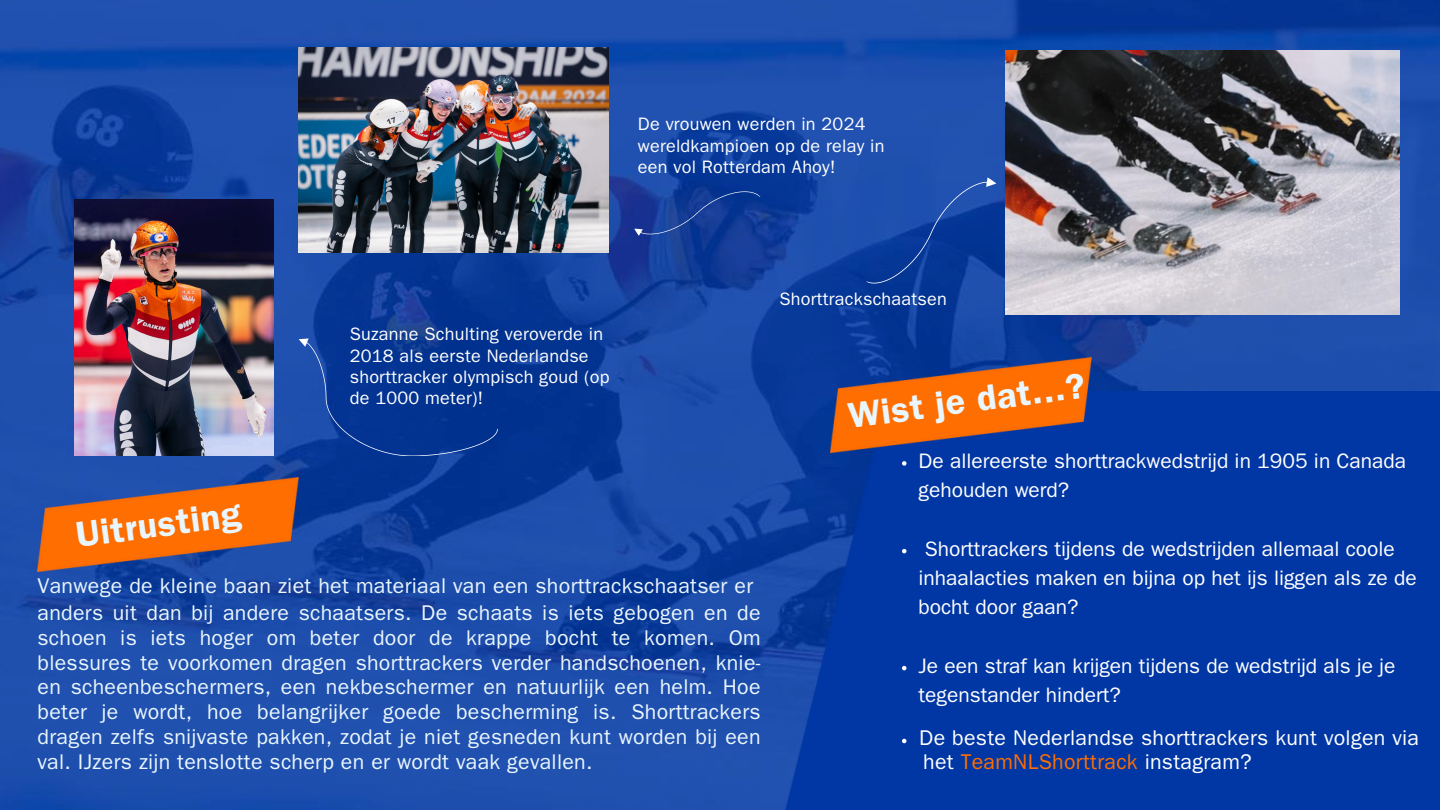
<style>
.page{position:relative;width:1440px;height:810px;background:#fff}
.page>*{position:absolute;margin:0;border:0;box-sizing:border-box;transform-origin:0 0}
.t1{font:600 36px "Franklin Gothic";color:#eaf6fe}
.t2{font:21.45px "ITC Franklin Gothic Std";letter-spacing:.015em;color:#eaf6fe}
.t3{font:21.45px "ITC Franklin Gothic Std";letter-spacing:.015em;color:#fff}
.t4{font:21.45px "ITC Franklin Gothic Std";letter-spacing:.015em;color:#ff6e00}
.t5{font:21.3px/24.8px "ITC Franklin Gothic Std";letter-spacing:.015em;color:#eaf6fe;text-align:justify}
.t6{font:21px/29.2px "ITC Franklin Gothic Std";color:#fff}
.t7{font:18px/21.3px "ITC Franklin Gothic Std";letter-spacing:.015em;color:#fff}
.s1{color:#fff}
</style>
<div class="page">
<img style="left:0;top:0;width:1440px;height:810px">
<svg style="left:299px;top:338px;width:199px;height:118px;background:#083895"></svg>
<img style="left:1005px;top:51px;width:394px;height:263px">
<img style="left:74px;top:199px;width:199px;height:257px">
<img style="left:299px;top:47px;width:309px;height:206px">
<svg style="left:634px;top:191px;width:127px;height:45px;background:#173e97"></svg>
<img style="left:769px;top:392px;width:671px;height:418px">
<svg style="left:902px;top:739px;width:4px;height:4px"></svg>
<svg style="left:902px;top:461px;width:4px;height:5px"></svg>
<svg style="left:902px;top:549px;width:4px;height:4px"></svg>
<svg style="left:902px;top:666px;width:4px;height:4px"></svg>
<img style="left:831px;top:358px;width:261px;height:94px">
<img style="left:38px;top:477px;width:261px;height:95px">
<svg style="left:866px;top:177px;width:131px;height:107px;background:#1445a3"></svg>
<p class="t7" style="left:638px;top:116px;width:248px">De vrouwen werden in 2024 wereldkampioen op de relay in een vol Rotterdam Ahoy!</p>
<p class="t1" style="left:75px;top:523px;width:167px;rotate:-8deg">Uitrusting</p>
<p class="t7" style="left:350px;top:326px;width:261px">Suzanne Schulting veroverde in<br>2018 als eerste Nederlandse shorttracker olympisch goud (op de 1000 meter)!</p>
<p class="t2" style="left:38px;top:578px;width:717px">Vanwege de kleine baan ziet het materiaal van een shorttrackschaatser er</p>
<p class="t5" style="left:38px;top:604px;width:725px">anders uit dan bij andere schaatsers. De schaats is iets gebogen en de schoen is iets hoger om beter door de krappe bocht te komen. Om blessures te voorkomen dragen shorttrackers verder handschoenen, knie&shy;en scheenbeschermers, een nekbeschermer en natuurlijk een helm. Hoe beter je wordt, hoe belangrijker goede bescherming is. Shorttrackers dragen zelfs snijvaste pakken, zodat je niet gesneden kunt worden bij een val. IJzers zijn tenslotte scherp en er wordt vaak gevallen.</p>
<p class="t7" style="left:779px;top:291px;width:169px">Shorttrackschaatsen</p>
<h1 class="t1" style="left:847px;top:405px;width:240px;rotate:-8deg">Wist je dat...?</h1>
<p class="t6" style="left:919px;top:449px;width:489px">De allereerste shorttrackwedstrijd in 1905 in Canada gehouden werd?</p>
<p class="t6" style="left:919px;top:537px;width:500px;text-indent:6px">Shorttrackers tijdens de wedstrijden allemaal coole inhaalacties maken en bijna op het ijs liggen als ze de bocht door gaan?</p>
<p class="t6" style="left:919px;top:654px;width:478px">Je een straf kan krijgen tijdens de wedstrijd als je je tegenstander hindert?</p>
<p class="t3" style="left:919px;top:731px;width:501px">De beste Nederlandse shorttrackers kunt volgen via</p>
<p class="t4" style="left:923px;top:754px;width:330px"><span class="s1">het</span> TeamNLShorttrack <span class="s1">instagram?</span></p>
</div>
